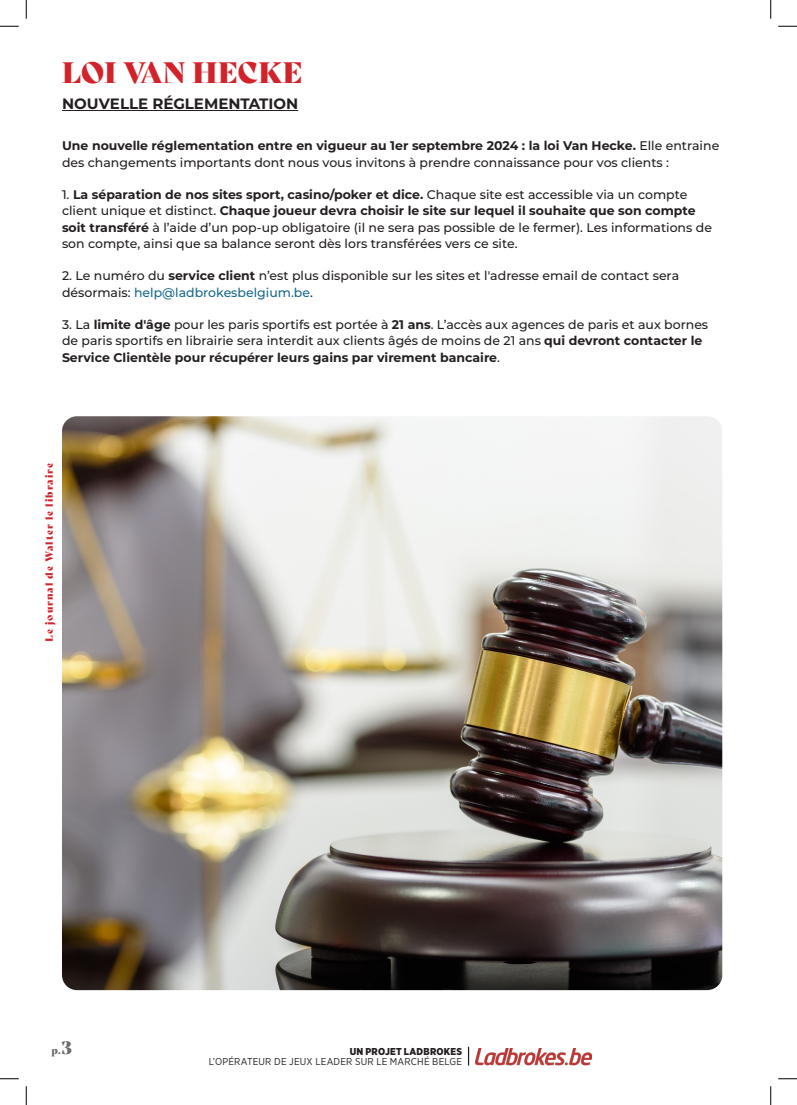
<style>
.page{position:relative;width:797px;height:1105px;background:#fff}
.page>*{position:absolute;margin:0;border:0;box-sizing:border-box;transform-origin:0 0}
.t1{font:28.75px "Bely Display";color:#d2222a}
.t2{font:700 15px "Montserrat";color:#231f20}
.t3{font:500 12.5px/16.2px "Montserrat";color:#231f20}
.t4{font:10px "Gotham Narrow";letter-spacing:.02em;color:#231f20}
.t5{font:10px "Bely Display";letter-spacing:.1em;color:#d2222a}
.t6{font:900 10px "Gotham Narrow";letter-spacing:.025em;color:#231f20}
.t7{font:10px "Bely Display";color:#6c6d70}
.s1{font-weight:700}
.s2{color:#18698d}
.s3{font-size:17.5px}
</style>
<div class="page">
<img style="left:475px;top:1048px;width:116px;height:17px">
<svg style="left:468px;top:1047px;width:1px;height:18px"></svg>
<img style="left:62px;top:416px;width:660px;height:574px">
<hr style="left:62px;top:110px;width:236px;height:1px;background:#231f20">
<svg style="left:0;top:25px;width:19px;height:2px"></svg>
<svg style="left:778px;top:25px;width:19px;height:2px"></svg>
<svg style="left:0;top:1078px;width:19px;height:1px"></svg>
<svg style="left:778px;top:1078px;width:19px;height:1px"></svg>
<svg style="left:25px;top:0;width:2px;height:19px"></svg>
<svg style="left:25px;top:1086px;width:2px;height:19px"></svg>
<svg style="left:770px;top:0;width:1px;height:19px"></svg>
<svg style="left:770px;top:1086px;width:1px;height:19px"></svg>
<h1 class="t1" style="left:62px;top:50px;width:242px">LOI VAN HECKE</h1>
<p class="t2" style="left:62px;top:93px;width:238px">NOUVELLE RÉGLEMENTATION</p>
<p class="t3" style="left:62px;top:137px;width:658px"><span class="s1">Une nouvelle réglementation entre en vigueur au 1er septembre 2024 : la loi Van Hecke.</span> Elle entraine des changements importants dont nous vous invitons à prendre connaissance pour vos clients :</p>
<p class="t3" style="left:62px;top:186px;width:651px">1. <span class="s1">La séparation de nos sites sport, casino/poker et dice.</span> Chaque site est accessible via un compte client unique et distinct. <span class="s1">Chaque joueur devra choisir le site sur lequel il souhaite que son compte soit transféré</span> à l’aide d’un pop-up obligatoire (il ne sera pas possible de le fermer). Les informations de son compte, ainsi que sa balance seront dès lors transférées vers ce site.</p>
<p class="t3" style="left:62px;top:267px;width:618px">2. Le numéro du <span class="s1">service client</span> n’est plus disponible sur les sites et l'adresse email de contact sera désormais: <span class="s2">help@ladbrokesbelgium.be</span>.</p>
<p class="t3" style="left:62px;top:316px;width:647px">3. La <span class="s1">limite d'âge</span> pour les paris sportifs est portée à <span class="s1">21 ans</span>. L’accès aux agences de paris et aux bornes de paris sportifs en librairie sera interdit aux clients âgés de moins de 21 ans <span class="s1">qui devront contacter le<br>Service Clientèle pour récupérer leurs gains par virement bancaire</span>.</p>
<p class="t5" style="left:41px;top:642px;width:180px;rotate:-90deg">Le journal de Walter le libraire</p>
<p class="t7" style="left:52px;top:1042px;width:22px">p.<span class="s3">3</span></p>
<p class="t6" style="left:350px;top:1045px;width:114px">UN PROJET LADBROKES</p>
<p class="t4" style="left:209px;top:1055px;width:255px">L’OPÉRATEUR DE JEUX LEADER SUR LE MARCHÉ BELGE</p>
</div>
